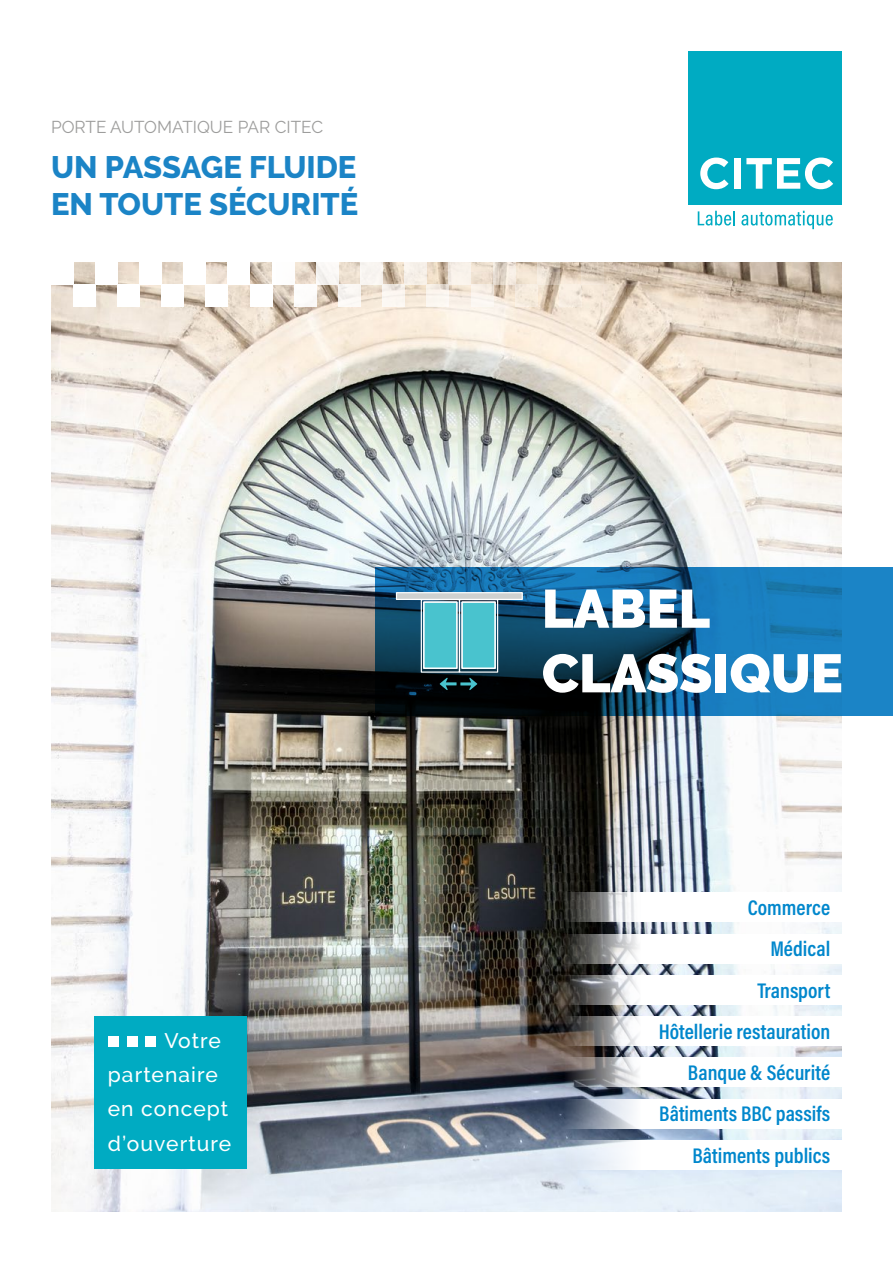
<style>
.page{position:relative;width:893px;height:1263px;background:#fff}
.page>*{position:absolute;margin:0;border:0;box-sizing:border-box;transform-origin:0 0}
.t1{font:900 53.85px/64.7px "Raleway";color:#fff}
.t2{font:800 30.9px/37px "Raleway";color:#1b84c6}
.t3{font:600 21.45px/41.2px "Acumin Pro Cond";color:#0087cc;text-align:right}
.t4{font:500 21px/34.2px "Raleway";letter-spacing:.05em;color:#fff}
.t5{font:17.1px "Raleway";color:#9d9d9c}
</style>
<div class="page">
<img style="left:51px;top:263px;width:791px;height:949px">
<div style="left:94px;top:1016px;width:153px;height:153px;background:#00abc2"></div>
<div style="left:108px;top:1036px;width:11px;height:11px;background:#fff"></div>
<div style="left:127px;top:1036px;width:11px;height:11px;background:#fff"></div>
<div style="left:145px;top:1036px;width:11px;height:11px;background:#fff"></div>
<svg style="left:563px;top:1016px;width:279px;height:30px"></svg>
<svg style="left:563px;top:1058px;width:279px;height:29px"></svg>
<svg style="left:563px;top:1099px;width:279px;height:29px"></svg>
<svg style="left:563px;top:1140px;width:279px;height:29px"></svg>
<svg style="left:563px;top:893px;width:279px;height:29px"></svg>
<svg style="left:563px;top:934px;width:279px;height:29px"></svg>
<svg style="left:563px;top:975px;width:279px;height:29px"></svg>
<div style="left:688px;top:51px;width:154px;height:153px;background:#00abc2"></div>
<svg style="left:700px;top:158px;width:29px;height:31px"></svg>
<div style="left:734px;top:158px;width:7px;height:31px;background:#fff"></div>
<svg style="left:746px;top:158px;width:87px;height:31px"></svg>
<svg style="left:698px;top:211px;width:37px;height:15px"></svg>
<svg style="left:741px;top:211px;width:92px;height:18px"></svg>
<div style="left:51px;top:263px;width:22px;height:22px;background:#fff"></div>
<div style="left:206px;top:285px;width:22px;height:22px;background:#fff"></div>
<div style="left:117px;top:285px;width:22px;height:22px;background:#fff"></div>
<div style="left:139px;top:263px;width:23px;height:22px;background:#fff"></div>
<div style="left:162px;top:285px;width:22px;height:22px;background:#fff"></div>
<div style="left:73px;top:285px;width:22px;height:22px;background:#fff"></div>
<div style="left:95px;top:263px;width:22px;height:22px;background:#fff"></div>
<div style="left:184px;top:263px;width:22px;height:22px;background:#fff"></div>
<div style="left:228px;top:263px;width:22px;height:22px;background:#fff"></div>
<div style="left:250px;top:285px;width:22px;height:22px;background:#fff"></div>
<div style="left:272px;top:263px;width:22px;height:22px;background:#fff"></div>
<svg style="left:427px;top:285px;width:22px;height:22px"></svg>
<div style="left:338px;top:285px;width:22px;height:22px;background:#faf7f4"></div>
<div style="left:360px;top:263px;width:23px;height:22px;background:#f8f4f1"></div>
<svg style="left:383px;top:285px;width:22px;height:22px"></svg>
<div style="left:294px;top:285px;width:22px;height:22px;background:#fff"></div>
<div style="left:316px;top:263px;width:22px;height:22px;background:#f8f6f4"></div>
<div style="left:405px;top:263px;width:22px;height:22px;background:#f6f0e8"></div>
<div style="left:449px;top:263px;width:22px;height:22px;background:#f9f2ea"></div>
<svg style="left:604px;top:285px;width:22px;height:22px"></svg>
<div style="left:515px;top:285px;width:22px;height:22px;background:#f6ebdd"></div>
<svg style="left:537px;top:263px;width:22px;height:22px"></svg>
<div style="left:559px;top:285px;width:23px;height:22px;background:#f7ede1"></div>
<div style="left:471px;top:285px;width:22px;height:22px;background:linear-gradient(to bottom,#f6ebe1,#fbf8f4)"></div>
<svg style="left:493px;top:263px;width:22px;height:22px"></svg>
<svg style="left:582px;top:263px;width:22px;height:22px"></svg>
<svg style="left:626px;top:263px;width:22px;height:22px"></svg>
<svg style="left:648px;top:285px;width:22px;height:22px"></svg>
<svg style="left:670px;top:263px;width:22px;height:22px"></svg>
<svg style="left:825px;top:285px;width:17px;height:22px"></svg>
<svg style="left:736px;top:285px;width:22px;height:22px"></svg>
<svg style="left:758px;top:263px;width:22px;height:22px"></svg>
<svg style="left:780px;top:285px;width:23px;height:22px"></svg>
<svg style="left:692px;top:285px;width:22px;height:22px"></svg>
<svg style="left:714px;top:263px;width:22px;height:22px"></svg>
<svg style="left:803px;top:263px;width:22px;height:22px"></svg>
<svg style="left:376px;top:568px;width:517px;height:148px;background:#125a87"></svg>
<svg style="left:420px;top:600px;width:79px;height:90px;background:#519fa8"></svg>
<div style="left:396px;top:592px;width:127px;height:8px;background:#cfd1d0;border:1px solid #fff"></div>
<p class="t5" style="left:51px;top:117px;width:274px">PORTE AUTOMATIQUE PAR CITEC</p>
<h2 class="t2" style="left:51px;top:149px;width:309px">UN PASSAGE FLUIDE<br>EN TOUTE SÉCURITÉ</h2>
<h1 class="t1" style="left:542px;top:577px;width:302px">LABEL<br>CLASSIQUE</h1>
<p class="t3" style="left:748px;top:886px;width:84px">Commerce<br>Médical<br>Transport</p>
<p class="t4" style="left:108px;top:1023px;width:125px;text-indent:57px">Votre partenaire en concept d’ouverture</p>
<p class="t3" style="left:659px;top:1010px;width:173px">Hôtellerie restauration<br>Banque &amp; Sécurité<br>Bâtiments BBC passifs<br>Bâtiments publics</p>
</div>
